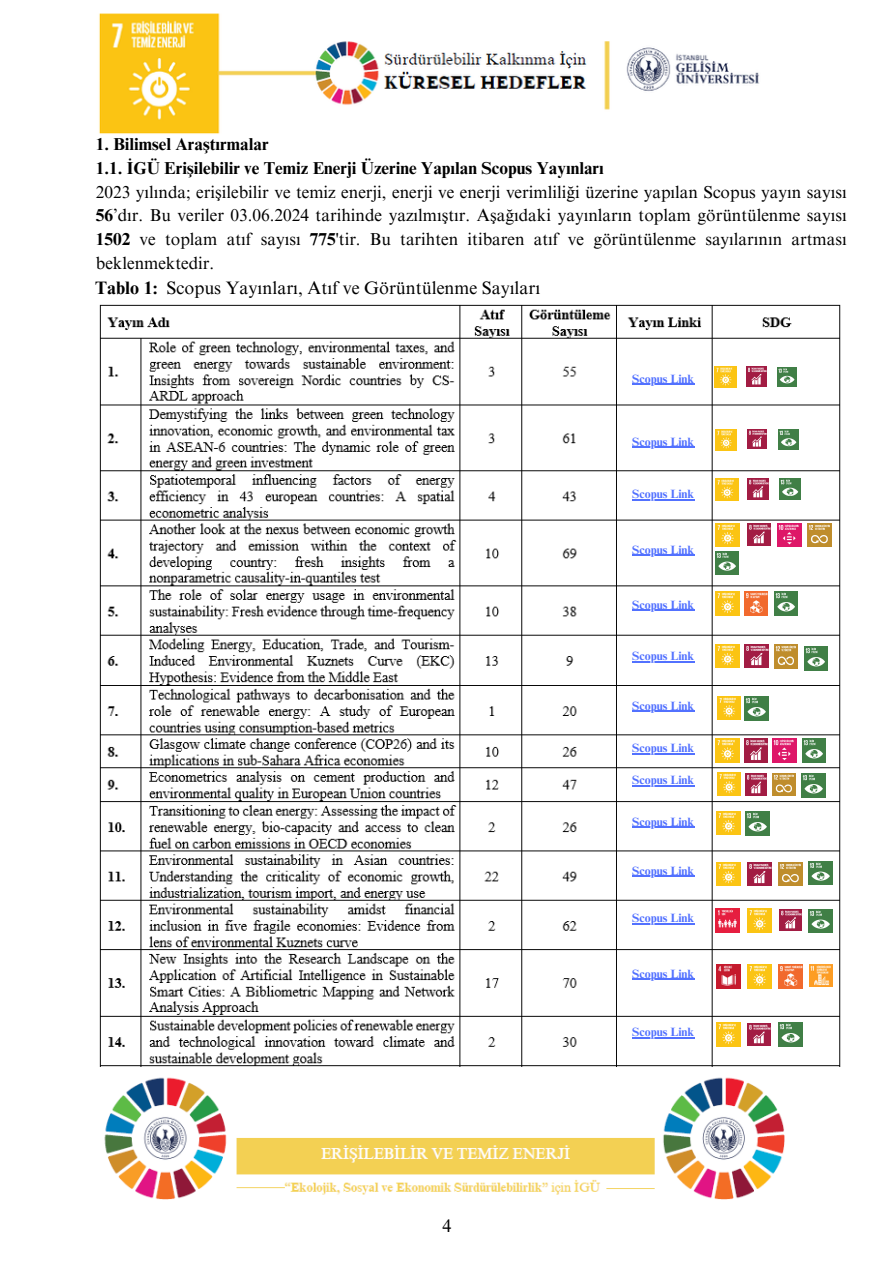
<style>
.page{position:relative;width:894px;height:1264px;background:#fff}
.page>*{position:absolute;margin:0;border:0;box-sizing:border-box;transform-origin:0 0}
.t1{font:18px "Times NRMT Pro";color:#000}
.t2{font:17.25px/23.7px "Times NRMT Pro";color:#000}
.t3{font:700 12px "Times NRMT Pro";color:#5271ff}
.s1{font-weight:700}
</style>
<div class="page">
<img style="left:99px;top:13px;width:660px;height:121px">
<img style="left:104px;top:1077px;width:681px;height:123px">
<img style="left:99px;top:304px;width:742px;height:762px">
<img style="left:714px;top:366px;width:22px;height:22px">
<img style="left:746px;top:366px;width:20px;height:21px">
<img style="left:777px;top:368px;width:19px;height:19px">
<img style="left:715px;top:430px;width:20px;height:20px">
<img style="left:747px;top:430px;width:19px;height:19px">
<img style="left:778px;top:429px;width:20px;height:20px">
<img style="left:715px;top:478px;width:23px;height:23px">
<img style="left:746px;top:478px;width:22px;height:22px">
<img style="left:779px;top:478px;width:21px;height:21px">
<img style="left:715px;top:523px;width:24px;height:23px">
<img style="left:747px;top:523px;width:23px;height:22px">
<img style="left:777px;top:523px;width:24px;height:23px">
<img style="left:807px;top:523px;width:23px;height:23px">
<img style="left:715px;top:551px;width:22px;height:23px">
<img style="left:715px;top:592px;width:24px;height:23px">
<img style="left:744px;top:592px;width:23px;height:23px">
<img style="left:774px;top:592px;width:23px;height:23px">
<img style="left:715px;top:644px;width:24px;height:24px">
<img style="left:744px;top:644px;width:24px;height:24px">
<img style="left:774px;top:644px;width:23px;height:24px">
<img style="left:804px;top:646px;width:23px;height:24px">
<img style="left:717px;top:696px;width:22px;height:23px">
<img style="left:744px;top:696px;width:24px;height:24px">
<img style="left:715px;top:738px;width:24px;height:24px">
<img style="left:744px;top:738px;width:23px;height:24px">
<img style="left:772px;top:738px;width:24px;height:24px">
<img style="left:801px;top:738px;width:24px;height:24px">
<img style="left:717px;top:772px;width:22px;height:23px">
<img style="left:745px;top:773px;width:21px;height:22px">
<img style="left:772px;top:773px;width:23px;height:23px">
<img style="left:801px;top:773px;width:24px;height:24px">
<img style="left:745px;top:811px;width:24px;height:24px">
<img style="left:716px;top:811px;width:24px;height:23px">
<img style="left:716px;top:862px;width:24px;height:23px">
<img style="left:747px;top:862px;width:24px;height:23px">
<img style="left:778px;top:862px;width:24px;height:23px">
<img style="left:808px;top:861px;width:23px;height:23px">
<img style="left:715px;top:908px;width:24px;height:24px">
<img style="left:747px;top:908px;width:24px;height:24px">
<img style="left:779px;top:909px;width:22px;height:21px">
<img style="left:808px;top:909px;width:24px;height:23px">
<img style="left:716px;top:964px;width:24px;height:24px">
<img style="left:747px;top:964px;width:24px;height:24px">
<img style="left:778px;top:964px;width:23px;height:24px">
<img style="left:809px;top:964px;width:22px;height:22px">
<img style="left:716px;top:1022px;width:23px;height:24px">
<img style="left:747px;top:1023px;width:23px;height:22px">
<img style="left:778px;top:1022px;width:23px;height:24px">
<hr style="left:632px;top:383px;width:62px;height:1px;background:#5271ff">
<hr style="left:632px;top:446px;width:62px;height:1px;background:#5271ff">
<hr style="left:632px;top:499px;width:62px;height:1px;background:#5271ff">
<hr style="left:632px;top:554px;width:62px;height:1px;background:#5271ff">
<hr style="left:632px;top:609px;width:62px;height:1px;background:#5271ff">
<hr style="left:632px;top:661px;width:62px;height:1px;background:#5271ff">
<hr style="left:632px;top:711px;width:62px;height:1px;background:#5271ff">
<hr style="left:632px;top:753px;width:62px;height:1px;background:#5271ff">
<hr style="left:632px;top:785px;width:62px;height:1px;background:#5271ff">
<hr style="left:632px;top:826px;width:62px;height:1px;background:#5271ff">
<hr style="left:632px;top:875px;width:62px;height:1px;background:#5271ff">
<hr style="left:632px;top:923px;width:62px;height:1px;background:#5271ff">
<hr style="left:632px;top:979px;width:62px;height:1px;background:#5271ff">
<hr style="left:632px;top:1037px;width:62px;height:1px;background:#5271ff">
<p class="t2" style="left:96px;top:135px;width:752px"><span class="s1">1. Bilimsel Araştırmalar<br>1.1. İGÜ Erişilebilir ve Temiz Enerji Üzerine Yapılan Scopus Yayınları<br></span>2023 yılında; erişilebilir ve temiz enerji, enerji ve enerji verimliliği üzerine yapılan Scopus yayın sayısı <span class="s1">56</span>’dır. Bu veriler 03.06.2024 tarihinde yazılmıştır. Aşağıdaki yayınların toplam görüntülenme sayısı <span class="s1">1502</span> ve toplam atıf sayısı <span class="s1">775</span>'tir. Bu tarihten itibaren atıf ve görüntülenme sayılarının artması beklenmektedir.</p>
<p class="t1" style="left:95px;top:281px;width:446px"><span class="s1">Tablo 1:</span> Scopus Yayınları, Atıf ve Görüntülenme Sayıları</p>
<p class="t3" style="left:632px;top:374px;width:64px">Scopus Link</p>
<p class="t3" style="left:632px;top:437px;width:64px">Scopus Link</p>
<p class="t3" style="left:632px;top:489px;width:64px">Scopus Link</p>
<p class="t3" style="left:632px;top:545px;width:64px">Scopus Link</p>
<p class="t3" style="left:632px;top:600px;width:64px">Scopus Link</p>
<p class="t3" style="left:632px;top:651px;width:64px">Scopus Link</p>
<p class="t3" style="left:632px;top:701px;width:64px">Scopus Link</p>
<p class="t3" style="left:632px;top:743px;width:64px">Scopus Link</p>
<p class="t3" style="left:632px;top:775px;width:64px">Scopus Link</p>
<p class="t3" style="left:632px;top:817px;width:64px">Scopus Link</p>
<p class="t3" style="left:632px;top:866px;width:64px">Scopus Link</p>
<p class="t3" style="left:632px;top:913px;width:64px">Scopus Link</p>
<p class="t3" style="left:632px;top:969px;width:64px">Scopus Link</p>
<p class="t1" style="left:442px;top:1219px;width:10px">4</p>
<p class="t3" style="left:632px;top:1027px;width:64px">Scopus Link</p>
</div>
